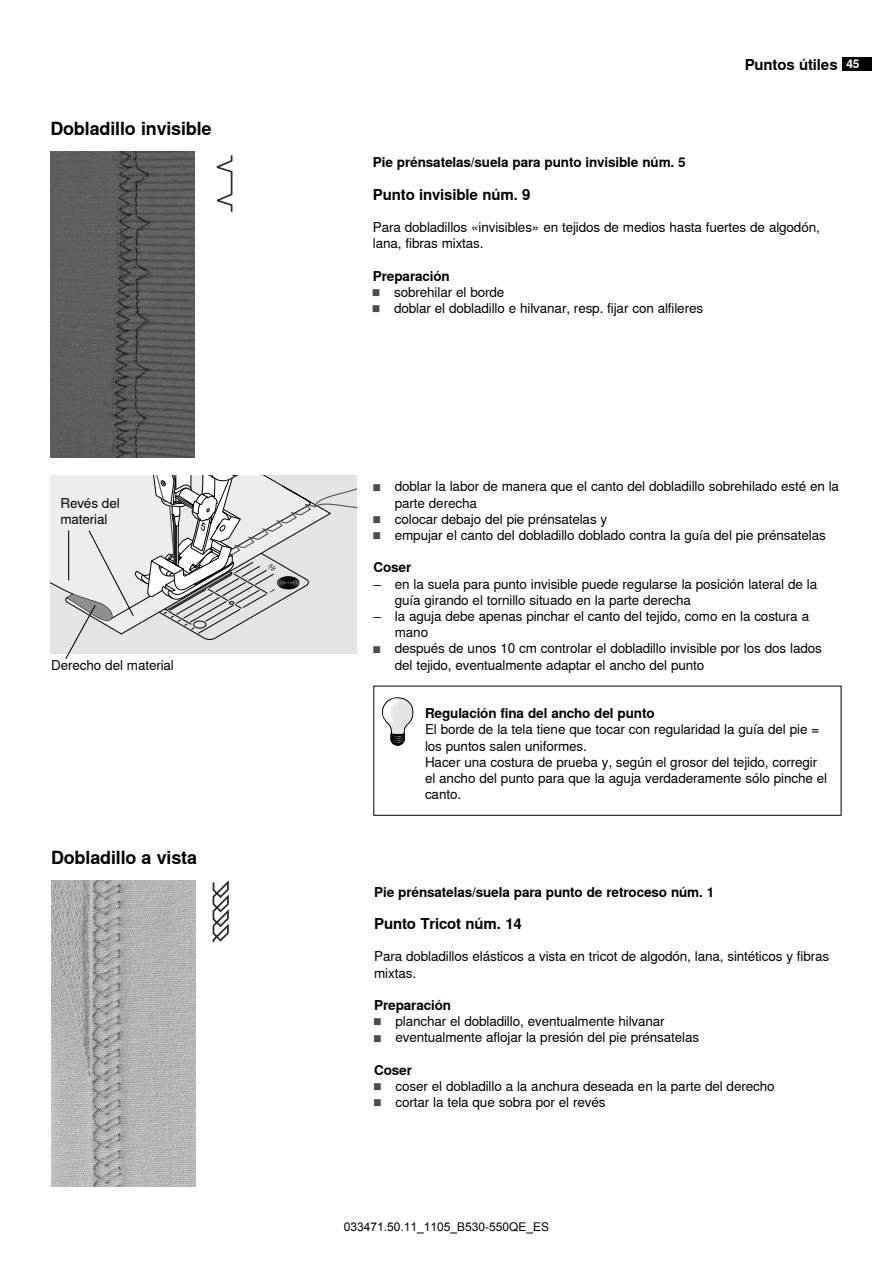
<style>
.page{position:relative;width:893px;height:1263px;background:#fff}
.page>*{position:absolute;margin:0;border:0;box-sizing:border-box;transform-origin:0 0}
.t1{font:700 18px "Nimbus Sans Global";letter-spacing:-.01em;color:#000}
.t2{font:700 15px "Nimbus Sans Global";letter-spacing:-.01em;color:#000}
.t3{font:13.5px/16.2px "Nimbus Sans Global";letter-spacing:-.01em;color:#000}
.t4{font:700 13.5px "Nimbus Sans Global";letter-spacing:-.01em;color:#000}
.t5{font:12px "Arial";color:#000}
.s1{font-size:12px;color:#fff}
.s2{font-weight:700}
.s3{font-weight:700;font-size:6.75px;color:#4c4c4c}
</style>
<div class="page">
<div style="left:842px;top:57px;width:30px;height:13px;background:#000"></div>
<img style="left:50px;top:151px;width:145px;height:306px">
<svg style="left:217px;top:155px;width:15px;height:57px"></svg>
<svg style="left:382px;top:697px;width:31px;height:49px"></svg>
<img style="left:51px;top:880px;width:145px;height:306px">
<svg style="left:213px;top:880px;width:16px;height:62px"></svg>
<svg style="left:50px;top:475px;width:307px;height:184px;background:#d9d9d9"></svg>
<h1 class="t1" style="left:50px;top:118px;width:163px">Dobladillo invisible</h1>
<p class="t3" style="left:60px;top:495px;width:61px">Revés del material</p>
<p class="t3" style="left:51px;top:657px;width:124px">Derecho del material</p>
<h1 class="t1" style="left:51px;top:847px;width:148px">Dobladillo a vista</h1>
<p class="t2" style="left:745px;top:56px;width:116px">Puntos útiles <span class="s1">45</span></p>
<p class="t4" style="left:373px;top:155px;width:314px">Pie prénsatelas/suela para punto invisible núm. 5</p>
<p class="t2" style="left:373px;top:186px;width:159px">Punto invisible núm. 9</p>
<p class="t3" style="left:373px;top:219px;width:448px">Para dobladillos «invisibles» en tejidos de medios hasta fuertes de algodón, lana, fibras mixtas.</p>
<p class="t3" style="left:373px;top:268px;width:332px"><span class="s2">Preparación<br></span><span class="s3">█</span> sobrehilar el borde<br><span class="s3">█</span> doblar el dobladillo e hilvanar, resp. fijar con alfileres</p>
<p class="t3" style="left:374px;top:479px;width:467px"><span class="s3">█</span> doblar la labor de manera que el canto del dobladillo sobrehilado esté en la</p>
<p class="t3" style="left:395px;top:495px;width:84px">parte derecha</p>
<p class="t3" style="left:374px;top:511px;width:235px"><span class="s3">█</span> colocar debajo del pie prénsatelas y</p>
<p class="t3" style="left:374px;top:527px;width:454px"><span class="s3">█</span> empujar el canto del dobladillo doblado contra la guía del pie prénsatelas</p>
<p class="t4" style="left:374px;top:560px;width:39px">Coser</p>
<p class="t3" style="left:374px;top:576px;width:445px">̶ en la suela para punto invisible puede regularse la posición lateral de la</p>
<p class="t3" style="left:395px;top:592px;width:298px">guía girando el tornillo situado en la parte derecha</p>
<p class="t3" style="left:374px;top:608px;width:437px">̶ la aguja debe apenas pinchar el canto del tejido, como en la costura a</p>
<p class="t3" style="left:395px;top:624px;width:35px">mano</p>
<p class="t3" style="left:374px;top:641px;width:450px"><span class="s3">█</span> después de unos 10 cm controlar el dobladillo invisible por los dos lados</p>
<p class="t3" style="left:395px;top:657px;width:311px">del tejido, eventualmente adaptar el ancho del punto</p>
<p class="t4" style="left:425px;top:706px;width:231px">Regulación fina del ancho del punto</p>
<p class="t3" style="left:425px;top:722px;width:404px">El borde de la tela tiene que tocar con regularidad la guía del pie = los puntos salen uniformes.<br>Hacer una costura de prueba y, según el grosor del tejido, corregir el ancho del punto para que la aguja verdaderamente sólo pinche el canto.</p>
<p class="t4" style="left:374px;top:884px;width:342px">Pie prénsatelas/suela para punto de retroceso núm. 1</p>
<p class="t2" style="left:374px;top:915px;width:149px">Punto Tricot núm. 14</p>
<p class="t3" style="left:374px;top:948px;width:457px">Para dobladillos elásticos a vista en tricot de algodón, lana, sintéticos y fibras mixtas.</p>
<p class="t3" style="left:374px;top:997px;width:327px"><span class="s2">Preparación<br></span><span class="s3">█</span> planchar el dobladillo, eventualmente hilvanar<br><span class="s3">█</span> eventualmente aflojar la presión del pie prénsatelas</p>
<p class="t3" style="left:374px;top:1062px;width:402px"><span class="s2">Coser<br></span><span class="s3">█</span> coser el dobladillo a la anchura deseada en la parte del derecho <span class="s3">█</span> cortar la tela que sobra por el revés</p>
<p class="t5" style="left:344px;top:1219px;width:207px">033471.50.11_1105_B530-550QE_ES</p>
</div>
